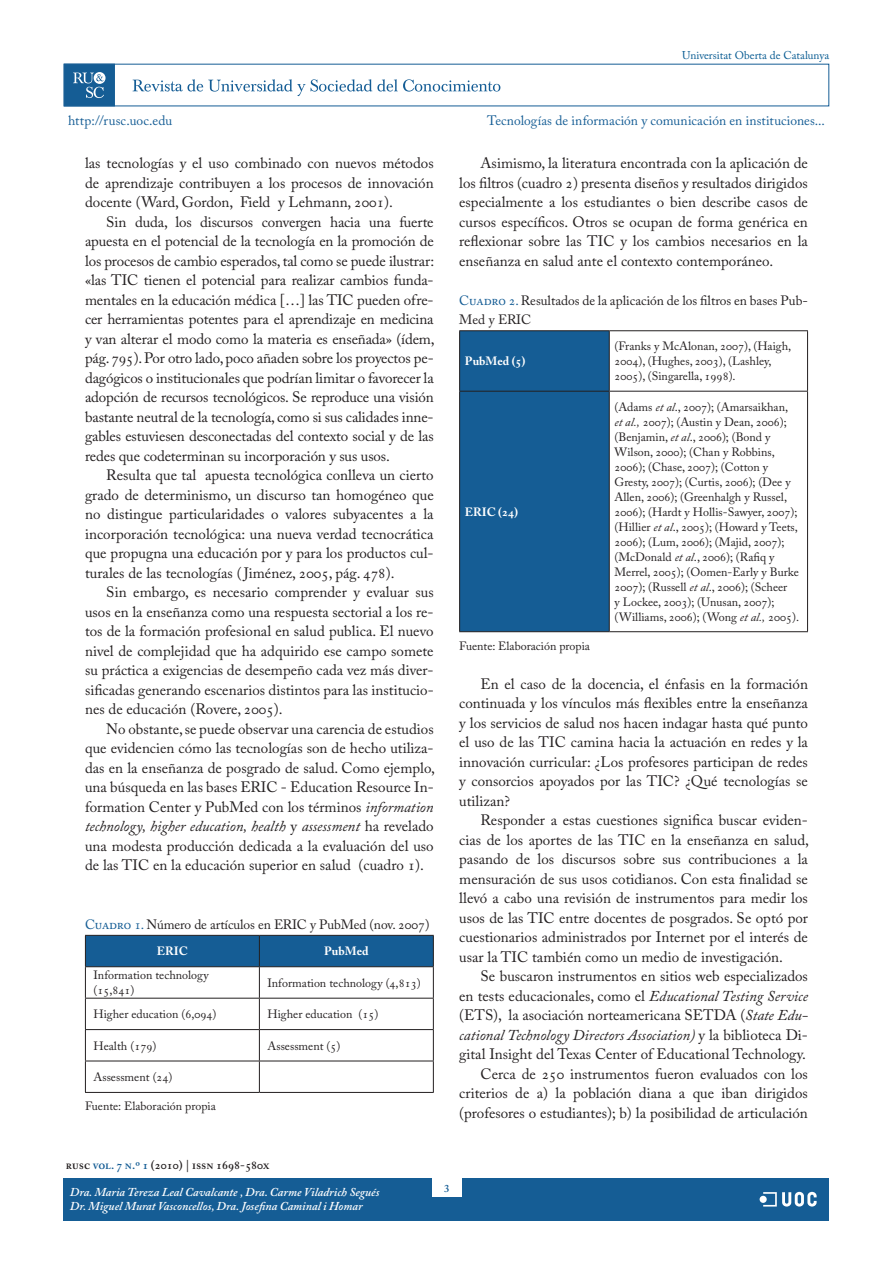
<style>
.page{position:relative;width:893px;height:1263px;background:#fff}
.page>*{position:absolute;margin:0;border:0;box-sizing:border-box;transform-origin:0 0}
.t1{font:15px/19.5px "Adobe Caslon Pro";color:#231f20;text-align:justify}
.t2{font:13.5px/19.5px "Adobe Caslon Pro";letter-spacing:-.01em;color:#231f20}
.t3{font:13.5px "Adobe Caslon Pro";letter-spacing:.01em;color:#155d95}
.t4{font:12px/15px "Adobe Caslon Pro";color:#231f20}
.t5{font:italic 600 12px/13.5px "Adobe Caslon Pro";color:#fff}
.t6{font:600 12px "Adobe Caslon Pro";color:#231f20}
.t7{font:700 12px "Adobe Caslon Pro";color:#fff}
.t8{font:11.25px "Adobe Caslon Pro";color:#085b92}
.t9{font:600 10.5px "Adobe Caslon Pro";color:#155d95}
.s1{font-style:italic}
.s2{color:#155d95}
</style>
<div class="page">
<div style="left:64px;top:64px;width:51px;height:42px;background:#155d95"></div>
<svg style="left:94px;top:72px;width:12px;height:12px"></svg>
<svg style="left:73px;top:73px;width:31px;height:25px"></svg>
<svg style="left:133px;top:79px;width:367px;height:17px"></svg>
<div style="left:64px;top:1178px;width:765px;height:42px;background:#155d95"></div>
<div style="left:432px;top:1159px;width:30px;height:37px;background:#fff"></div>
<div style="left:760px;top:1196px;width:7px;height:7px;background:#fff;border-radius:50%"></div>
<svg style="left:763px;top:1192px;width:54px;height:14px"></svg>
<div style="left:86px;top:936px;width:347px;height:30px;background:#155d95"></div>
<hr style="left:85px;top:935px;width:174px;height:1px;background:#231f20">
<hr style="left:85px;top:936px;width:1px;height:30px;background:#231f20">
<hr style="left:259px;top:935px;width:175px;height:1px;background:#231f20">
<hr style="left:259px;top:936px;width:1px;height:30px;background:#231f20">
<hr style="left:433px;top:936px;width:1px;height:30px;background:#231f20">
<hr style="left:85px;top:966px;width:174px;height:1px;background:#231f20">
<hr style="left:85px;top:967px;width:1px;height:31px;background:#231f20">
<hr style="left:259px;top:966px;width:175px;height:1px;background:#231f20">
<hr style="left:259px;top:967px;width:1px;height:31px;background:#231f20">
<hr style="left:433px;top:967px;width:1px;height:31px;background:#231f20">
<hr style="left:85px;top:998px;width:174px;height:1px;background:#231f20">
<hr style="left:85px;top:998px;width:1px;height:31px;background:#231f20">
<hr style="left:259px;top:998px;width:175px;height:1px;background:#231f20">
<hr style="left:259px;top:998px;width:1px;height:31px;background:#231f20">
<hr style="left:433px;top:998px;width:1px;height:31px;background:#231f20">
<hr style="left:85px;top:1029px;width:174px;height:1px;background:#231f20">
<hr style="left:85px;top:1030px;width:1px;height:30px;background:#231f20">
<hr style="left:259px;top:1029px;width:175px;height:1px;background:#231f20">
<hr style="left:259px;top:1030px;width:1px;height:30px;background:#231f20">
<hr style="left:433px;top:1030px;width:1px;height:30px;background:#231f20">
<hr style="left:85px;top:1060px;width:174px;height:1px;background:#231f20">
<hr style="left:85px;top:1061px;width:1px;height:31px;background:#231f20">
<hr style="left:259px;top:1060px;width:175px;height:1px;background:#231f20">
<hr style="left:259px;top:1061px;width:1px;height:31px;background:#231f20">
<hr style="left:433px;top:1061px;width:1px;height:31px;background:#231f20">
<hr style="left:85px;top:1092px;width:174px;height:1px;background:#231f20">
<hr style="left:259px;top:1092px;width:175px;height:1px;background:#231f20">
<div style="left:460px;top:331px;width:149px;height:300px;background:#155d95"></div>
<hr style="left:459px;top:330px;width:150px;height:1px;background:#231f20">
<hr style="left:459px;top:331px;width:1px;height:60px;background:#231f20">
<hr style="left:609px;top:330px;width:199px;height:1px;background:#231f20">
<hr style="left:609px;top:331px;width:1px;height:60px;background:#231f20">
<hr style="left:807px;top:331px;width:1px;height:60px;background:#231f20">
<hr style="left:459px;top:391px;width:150px;height:1px;background:#231f20">
<hr style="left:459px;top:392px;width:1px;height:239px;background:#231f20">
<hr style="left:609px;top:391px;width:199px;height:1px;background:#231f20">
<hr style="left:609px;top:392px;width:1px;height:239px;background:#231f20">
<hr style="left:807px;top:392px;width:1px;height:239px;background:#231f20">
<hr style="left:459px;top:631px;width:150px;height:1px;background:#231f20">
<hr style="left:609px;top:631px;width:199px;height:1px;background:#231f20">
<p class="t8" style="left:682px;top:48px;width:149px">Universitat Oberta de Catalunya</p>
<p class="t3" style="left:68px;top:112px;width:106px">http://rusc.uoc.edu</p>
<p class="t1" style="left:85px;top:153px;width:350px">las tecnologías y el uso combinado con nuevos métodos de aprendizaje contribuyen a los procesos de innovación docente (Ward, Gordon, Field y Lehmann, 2001).</p>
<p class="t1" style="left:85px;top:212px;width:351px;text-indent:21px">Sin duda, los discursos convergen hacia una fuerte apuesta en el potencial de la tecnología en la promoción de los procesos de cambio esperados, tal como se puede ilustrar: «las TIC tienen el potencial para realizar cambios funda&shy;mentales en la educación médica […] las TIC pueden ofre&shy;cer herramientas potentes para el aprendizaje en medicina y van alterar el modo como la materia es enseñada» (ídem, pág. 795). Por otro lado, poco añaden sobre los proyectos pe&shy;dagógicos o institucionales que podrían limitar o favorecer la adopción de recursos tecnológicos. Se reproduce una visión bastante neutral de la tecnología, como si sus calidades inne&shy;gables estuviesen desconectadas del contexto social y de las redes que codeterminan su incorporación y sus usos.</p>
<p class="t1" style="left:85px;top:465px;width:350px;text-indent:21px">Resulta que tal apuesta tecnológica conlleva un cierto grado de determinismo, un discurso tan homogéneo que no distingue particularidades o valores subyacentes a la incorporación tecnológica: una nueva verdad tecnocrática que propugna una educación por y para los productos cul&shy;turales de las tecnologías ( Jiménez, 2005, pág. 478).</p>
<p class="t1" style="left:85px;top:582px;width:350px;text-indent:21px">Sin embargo, es necesario comprender y evaluar sus usos en la enseñanza como una respuesta sectorial a los re&shy;tos de la formación profesional en salud publica. El nuevo nivel de complejidad que ha adquirido ese campo somete su práctica a exigencias de desempeño cada vez más diver&shy;sificadas generando escenarios distintos para las institucio&shy;nes de educación (Rovere, 2005).</p>
<p class="t1" style="left:85px;top:719px;width:351px;text-indent:21px">No obstante, se puede observar una carencia de estudios que evidencien cómo las tecnologías son de hecho utiliza&shy;das en la enseñanza de posgrado de salud. Como ejemplo, una búsqueda en las bases ERIC - Education Resource In&shy;formation Center y PubMed con los términos <span class="s1">information technology, higher education, health</span> y <span class="s1">assessment</span> ha revelado una modesta producción dedicada a la evaluación del uso de las TIC en la educación superior en salud (cuadro 1).</p>
<p class="t2" style="left:85px;top:914px;width:346px"><span class="s2">Cuadro 1.</span> Número de artículos en ERIC y PubMed (nov. 2007)</p>
<p class="t7" style="left:157px;top:944px;width:32px">ERIC</p>
<p class="t7" style="left:324px;top:944px;width:46px">PubMed</p>
<p class="t4" style="left:94px;top:968px;width:117px">Information technology (15,841)</p>
<p class="t4" style="left:267px;top:975px;width:155px">Information technology (4,813)</p>
<p class="t4" style="left:94px;top:1007px;width:124px">Higher education (6,094)</p>
<p class="t4" style="left:267px;top:1007px;width:112px">Higher education (15)</p>
<p class="t4" style="left:94px;top:1038px;width:64px">Health (179)</p>
<p class="t4" style="left:267px;top:1038px;width:75px">Assessment (5)</p>
<p class="t4" style="left:94px;top:1069px;width:81px">Assessment (24)</p>
<p class="t4" style="left:85px;top:1099px;width:132px">Fuente: Elaboración propia</p>
<p class="t3" style="left:487px;top:112px;width:339px">Tecnologías de información y comunicación en instituciones...</p>
<p class="t1" style="left:459px;top:153px;width:350px;text-indent:21px">Asimismo, la literatura encontrada con la aplicación de los filtros (cuadro 2) presenta diseños y resultados dirigidos especialmente a los estudiantes o bien describe casos de cursos específicos. Otros se ocupan de forma genérica en reflexionar sobre las TIC y los cambios necesarios en la enseñanza en salud ante el contexto contemporáneo.</p>
<p class="t2" style="left:459px;top:290px;width:350px"><span class="s2">Cuadro 2.</span> Resultados de la aplicación de los filtros en bases Pub-<br>Med y ERIC</p>
<p class="t7" style="left:465px;top:354px;width:62px">PubMed (5)</p>
<p class="t4" style="left:614px;top:339px;width:178px">(Franks y McAlonan, 2007), (Haigh,<br>2004), (Hughes, 2003), (Lashley,<br>2005), (Singarella, 1998).</p>
<p class="t7" style="left:465px;top:505px;width:55px">ERIC (24)</p>
<p class="t4" style="left:614px;top:399px;width:186px">(Adams <span class="s1">et al</span>., 2007); (Amarsaikhan,<br><span class="s1">et al.,</span> 2007); (Austin y Dean, 2006); (Benjamin, <span class="s1">et al</span>., 2006); (Bond y Wilson, 2000); (Chan y Robbins, 2006); (Chase, 2007); (Cotton y Gresty, 2007); (Curtis, 2006); (Dee y Allen, 2006); (Greenhalgh y Russel, 2006); (Hardt y Hollis-Sawyer, 2007); (Hillier <span class="s1">et al</span>., 2005); (Howard y Teets, 2006); (Lum, 2006); (Majid, 2007); (McDonald <span class="s1">et al</span>., 2006); (Rafiq y Merrel, 2005); (Oomen-Early y Burke 2007); (Russell <span class="s1">et al</span>., 2006); (Scheer<br>y Lockee, 2003); (Unusan, 2007); (Williams, 2006); (Wong <span class="s1">et al.,</span> 2005).</p>
<p class="t4" style="left:459px;top:638px;width:132px">Fuente: Elaboración propia</p>
<p class="t1" style="left:459px;top:674px;width:350px;text-indent:21px">En el caso de la docencia, el énfasis en la formación continuada y los vínculos más flexibles entre la enseñanza y los servicios de salud nos hacen indagar hasta qué punto el uso de las TIC camina hacia la actuación en redes y la innovación curricular: ¿Los profesores participan de redes y consorcios apoyados por las TIC? ¿Qué tecnologías se utilizan?</p>
<p class="t1" style="left:459px;top:810px;width:351px;text-indent:21px">Responder a estas cuestiones significa buscar eviden&shy;cias de los aportes de las TIC en la enseñanza en salud, pasando de los discursos sobre sus contribuciones a la mensuración de sus usos cotidianos. Con esta finalidad se llevó a cabo una revisión de instrumentos para medir los usos de las TIC entre docentes de posgrados. Se optó por cuestionarios administrados por Internet por el interés de usar la TIC también como un medio de investigación.</p>
<p class="t1" style="left:459px;top:966px;width:350px;text-align:right">Se buscaron instrumentos en sitios web especializados<br>en tests educacionales, como el <span class="s1">Educational Testing Service </span>(ETS), la asociación norteamericana SETDA (<span class="s1">State Edu&shy;cational Technology Directors Association)</span> y la biblioteca Di&shy;gital Insight del Texas Center of Educational Technology.<br>Cerca de 250 instrumentos fueron evaluados con los criterios de a) la población diana a que iban dirigidos (profesores o estudiantes); b) la posibilidad de articulación</p>
<p class="t6" style="left:66px;top:1157px;width:205px">rusc <span class="s2">vol. 7 n.º 1</span> (2010) | issn 1698-580x</p>
<p class="t5" style="left:70px;top:1185px;width:311px">Dra. Maria Tereza Leal Cavalcante , Dra. Carme Viladrich Segués<br>Dr. Miguel Murat Vasconcellos, Dra. Josefina Caminal i Homar</p>
<p class="t9" style="left:444px;top:1182px;width:7px">3</p>
</div>
